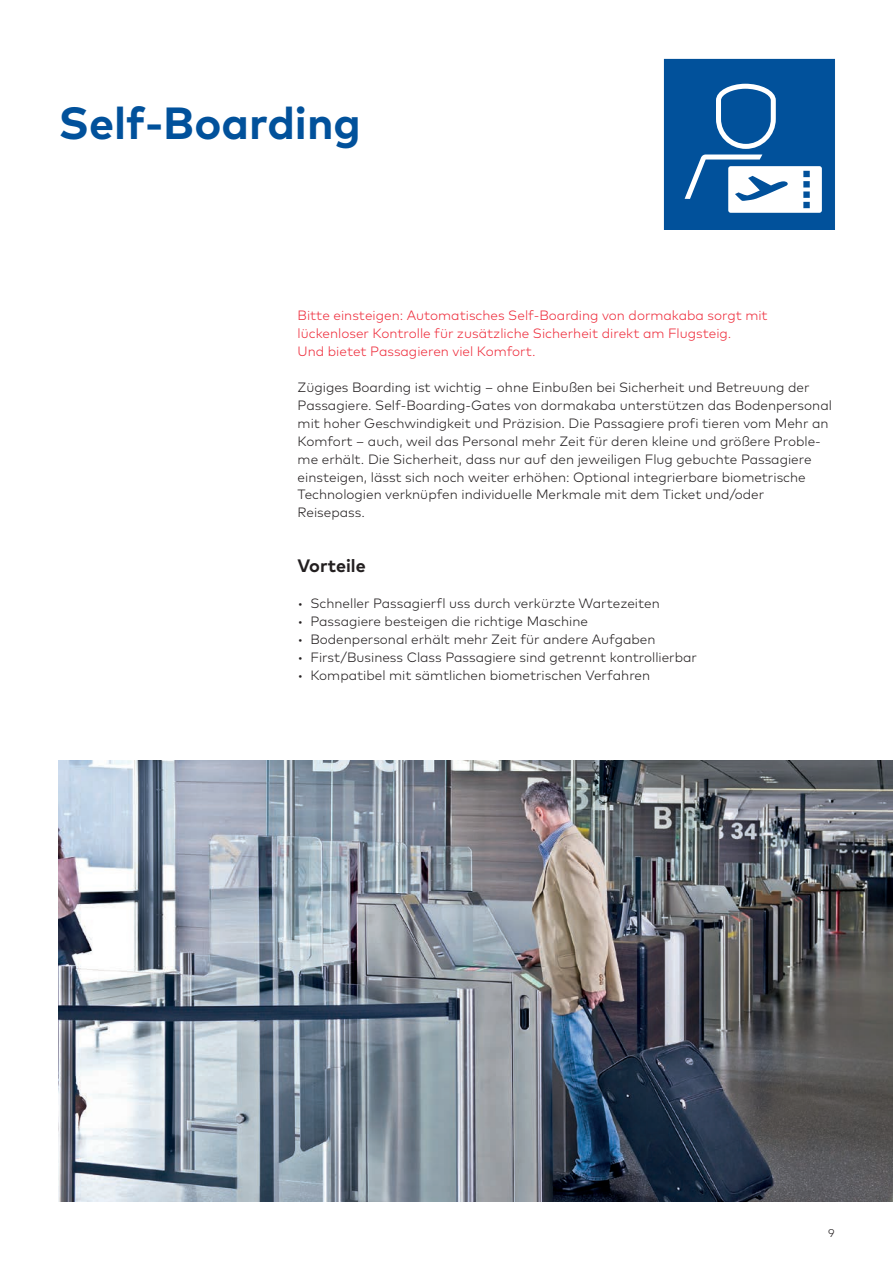
<style>
.page{position:relative;width:893px;height:1263px;background:#fff}
.page>*{position:absolute;margin:0;border:0;box-sizing:border-box;transform-origin:0 0}
.t1{font:700 45px "Mark Pro";color:#01519b}
.t2{font:700 18px "Mark Pro";color:#231f20}
.t3{font:300 13.5px/18px "Mark Pro";color:#231f20}
.t4{font:300 13.5px/18px "Mark Pro";color:#ee2c3b}
.t5{font:300 11.25px "Mark Pro";color:#231f20}
</style>
<div class="page">
<img style="left:58px;top:760px;width:835px;height:441px">
<svg style="left:666px;top:61px;width:167px;height:167px"></svg>
<div style="left:664px;top:59px;width:171px;height:171px;border:1px solid #01519b"></div>
<h1 class="t1" style="left:58px;top:89px;width:304px">Self-Boarding</h1>
<p class="t4" style="left:298px;top:305px;width:472px">Bitte einsteigen: Automatisches Self-Boarding von dormakaba sorgt mit lückenloser Kontrolle für zusätzliche Sicherheit direkt am Flugsteig.<br>Und bietet Passagieren viel Komfort.</p>
<p class="t3" style="left:298px;top:377px;width:536px">Zügiges Boarding ist wichtig – ohne Einbußen bei Sicherheit und Betreuung der Passagiere. Self-Boarding-Gates von dormakaba unterstützen das Bodenpersonal mit hoher Geschwindigkeit und Präzision. Die Passagiere profi tieren vom Mehr an Komfort – auch, weil das Personal mehr Zeit für deren kleine und größere Proble&shy;me erhält. Die Sicherheit, dass nur auf den jeweiligen Flug gebuchte Passagiere einsteigen, lässt sich noch weiter erhöhen: Optional integrierbare biometrische Technologien verknüpfen individuelle Merkmale mit dem Ticket und/oder Reisepass.</p>
<h2 class="t2" style="left:298px;top:551px;width:70px">Vorteile</h2>
<p class="t3" style="left:298px;top:593px;width:364px">• Schneller Passagierfl uss durch verkürzte Wartezeiten</p>
<p class="t3" style="left:298px;top:611px;width:292px">• Passagiere besteigen die richtige Maschine</p>
<p class="t3" style="left:298px;top:629px;width:359px">• Bodenpersonal erhält mehr Zeit für andere Aufgaben</p>
<p class="t3" style="left:298px;top:647px;width:401px">• First/Business Class Passagiere sind getrennt kontrollierbar</p>
<p class="t3" style="left:298px;top:665px;width:354px">• Kompatibel mit sämtlichen biometrischen Verfahren</p>
<p class="t5" style="left:828px;top:1224px;width:8px">9</p>
</div>
